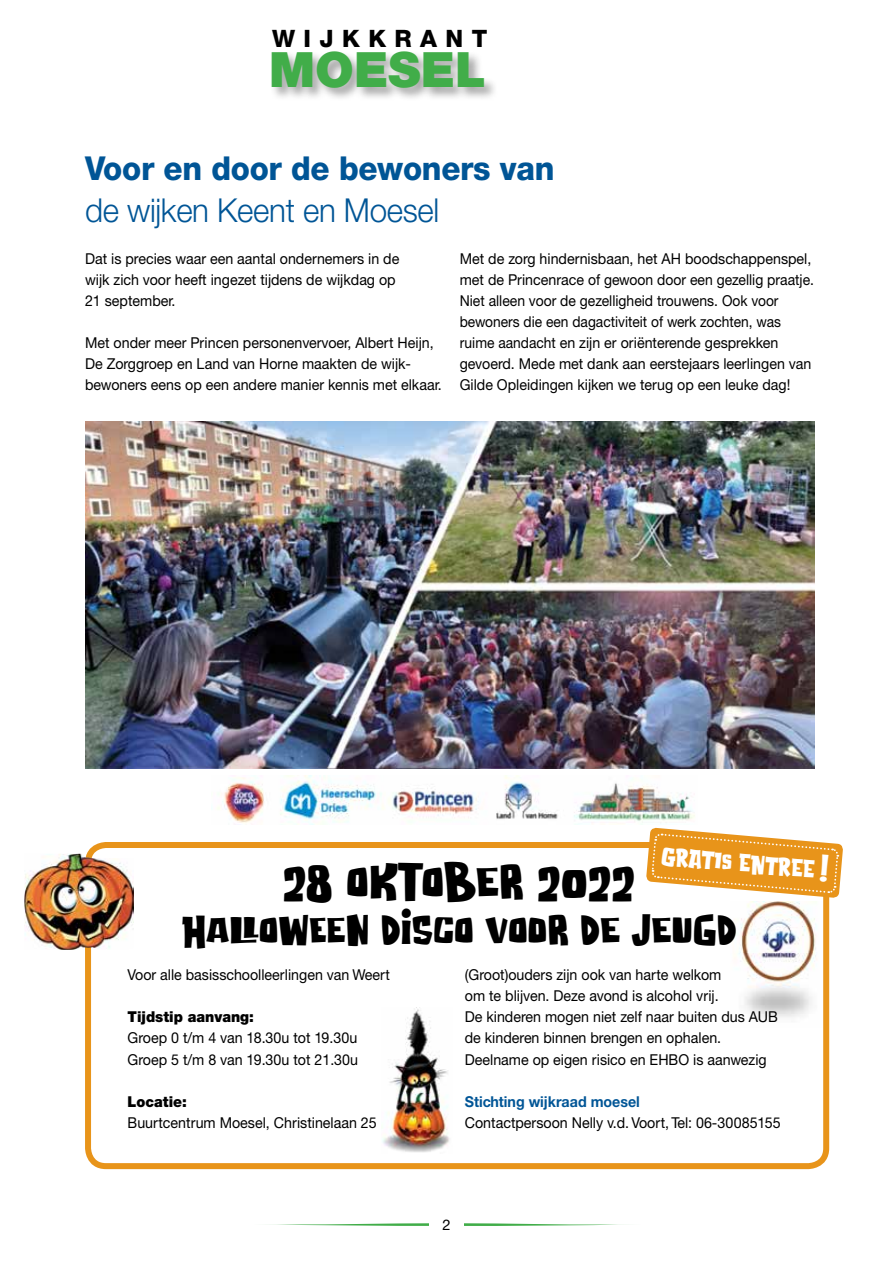
<style>
.page{position:relative;width:893px;height:1263px;background:#fff}
.page>*{position:absolute;margin:0;border:0;box-sizing:border-box;transform-origin:0 0}
.t1{font:900 48.75px "Helvetica Neue CE";color:#41ad49}
.t2{font:45px "Attack Of Monster";color:#000}
.t3{font:39px "Attack Of Monster";color:#000}
.t4{font:800 33px "Helvetica Neue CE";letter-spacing:-.01em;color:#005596;scale:.95 1}
.t5{font:300 33px "Helvetica Neue CE";letter-spacing:-.01em;color:#005596;scale:.95 1}
.t6{font:24.75px "Attack Of Monster";color:#fff;scale:.9 1}
.t7{font:800 24px "Helvetica Neue CE";color:#000}
.t8{font:15px/21px "Helvetica Neue CE";color:#000;scale:.95 1}
.t9{font:900 15px "Helvetica Neue";color:#000;scale:.95 1}
.t10{font:700 15px "Helvetica Neue CE";color:#005596;scale:.95 1}
.t11{font:14.7px "Helvetica Neue CE";color:#000}
</style>
<div class="page">
<img style="left:731px;top:902px;width:86px;height:116px">
<svg style="left:270px;top:1223px;width:352px;height:3px"></svg>
<div style="left:429px;top:1212px;width:34px;height:36px;background:#fff"></div>
<div style="left:270px;top:50px;width:229px;height:52px;background:#000;opacity:.35"></div>
<img style="left:85px;top:422px;width:730px;height:346px">
<img style="left:211px;top:776px;width:484px;height:49px">
<div style="left:85px;top:842px;width:744px;height:327px;border:6px solid #e8941a;border-radius:18px"></div>
<img style="left:24px;top:854px;width:110px;height:96px">
<svg style="left:646px;top:827px;width:197px;height:71px"></svg>
<img style="left:382px;top:1009px;width:68px;height:143px">
<h3 class="t7" style="left:272px;top:24px;width:56px">W IJKKRANT</h3>
<h1 class="t1" style="left:269px;top:39px;width:218px">MOESEL</h1>
<h3 class="t4" style="left:85px;top:148px;width:496px">Voor en door de bewoners van</h3>
<h3 class="t5" style="left:85px;top:190px;width:374px">de wijken Keent en Moesel</h3>
<p class="t8" style="left:85px;top:248px;width:332px">Dat is precies waar een aantal ondernemers in de wijk zich voor heeft ingezet tijdens de wijkdag op<br>21 september.</p>
<p class="t8" style="left:85px;top:332px;width:377px">Met onder meer Princen personenvervoer, Albert Heijn,<br>De Zorggroep en Land van Horne maakten de wijk&shy;bewoners eens op een andere manier kennis met elkaar.</p>
<p class="t8" style="left:460px;top:248px;width:374px">Met de zorg hindernisbaan, het AH boodschappenspel, met de Princenrace of gewoon door een gezellig praatje.<br>Niet alleen voor de gezelligheid trouwens. Ook voor bewoners die een dagactiviteit of werk zochten, was ruime aandacht en zijn er oriënterende gesprekken gevoerd. Mede met dank aan eerstejaars leerlingen van Gilde Opleidingen kijken we terug op een leuke dag!</p>
<h3 class="t6" style="left:663px;top:838px;width:187px;rotate:5deg">GRATIS ENTREE !</h3>
<h2 class="t2" style="left:283px;top:851px;width:354px">28 oktober 2022</h2>
<h3 class="t3" style="left:182px;top:904px;width:556px">Halloween disco voor de jeugd</h3>
<p class="t8" style="left:128px;top:965px;width:278px">Voor alle basisschoolleerlingen van Weert</p>
<p class="t9" style="left:128px;top:1008px;width:135px">Tijdstip aanvang:</p>
<p class="t8" style="left:128px;top:1028px;width:244px">Groep 0 t/m 4 van 18.30u tot 19.30u<br>Groep 5 t/m 8 van 19.30u tot 21.30u</p>
<p class="t9" style="left:128px;top:1092px;width:64px">Locatie:</p>
<p class="t8" style="left:128px;top:1112px;width:264px">Buurtcentrum Moesel, Christinelaan 25</p>
<p class="t8" style="left:465px;top:965px;width:331px">(Groot)ouders zijn ook van harte welkom<br>om te blijven. Deze avond is alcohol vrij.<br>De kinderen mogen niet zelf naar buiten dus AUB de kinderen binnen brengen en ophalen.<br>Deelname op eigen risico en EHBO is aanwezig</p>
<p class="t10" style="left:465px;top:1092px;width:186px">Stichting wijkraad moesel</p>
<p class="t8" style="left:465px;top:1112px;width:334px">Contactpersoon Nelly v.d. Voort, Tel: 06-30085155</p>
<p class="t11" style="left:442px;top:1216px;width:10px">2</p>
</div>
